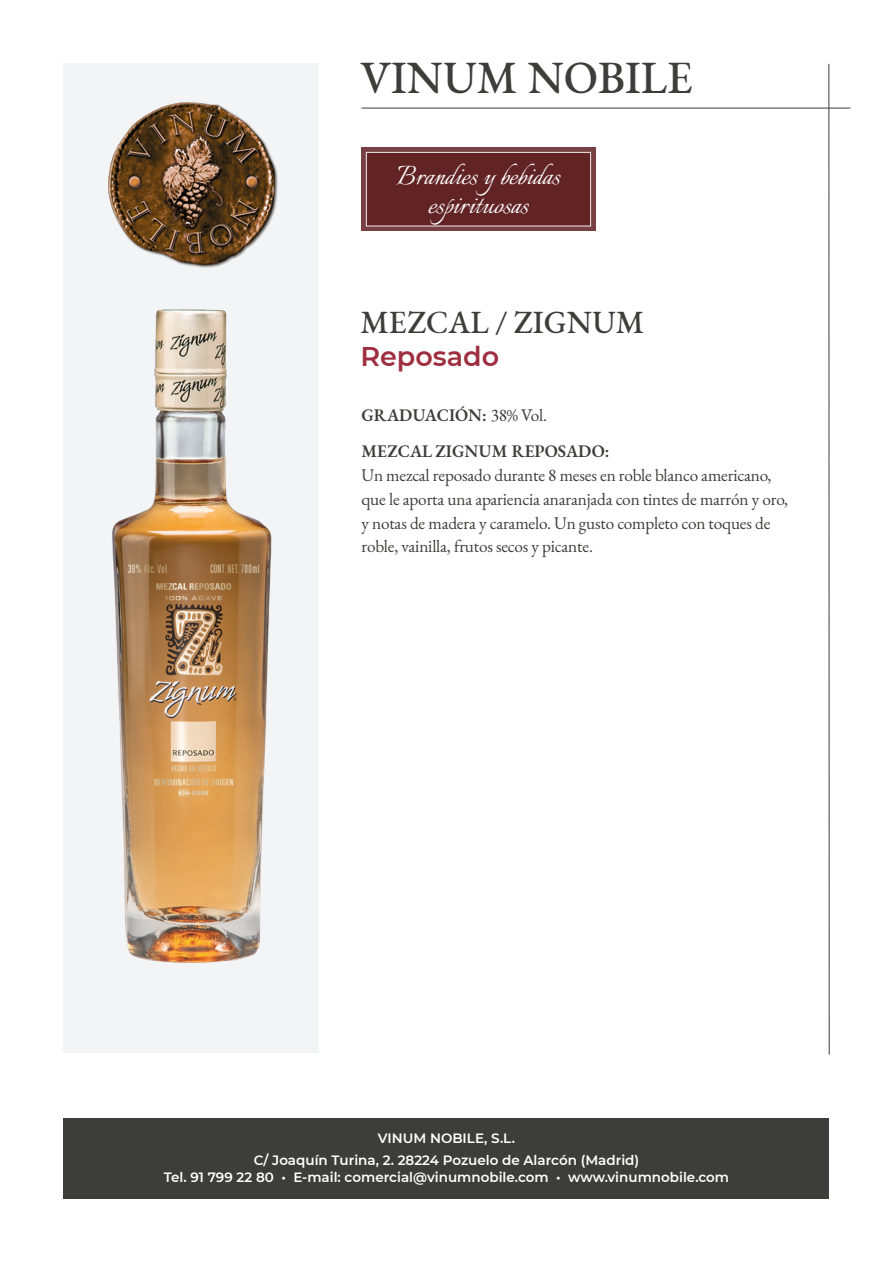
<style>
.page{position:relative;width:893px;height:1263px;background:#fff}
.page>*{position:absolute;margin:0;border:0;box-sizing:border-box;transform-origin:0 0}
.t1{font:500 45px "EB Garamond";color:#3d3d3c}
.t2{font:33.45px "Italianno";color:#fff}
.t3{font:500 31.5px "EB Garamond";color:#3d3d3c}
.t4{font:600 27px "Montserrat";color:#9e2f40}
.t5{font:17.25px/23.7px "EB Garamond";letter-spacing:-.01em;color:#3d3d3c}
.t6{font:600 17.25px "EB Garamond";color:#3d3d3c}
.t7{font:600 13.5px "Montserrat";color:#fff}
.s1{font-weight:400}
</style>
<div class="page">
<div style="left:64px;top:64px;width:255px;height:989px;background:#f3f4f5"></div>
<div style="left:64px;top:1118px;width:765px;height:81px;background:#3d3d3c"></div>
<img style="left:108px;top:102px;width:170px;height:166px">
<hr style="left:829px;top:64px;width:1px;height:990px;background:#3d3d3c">
<hr style="left:361px;top:108px;width:489px;height:1px;background:#3d3d3c">
<img style="left:112px;top:309px;width:160px;height:654px">
<svg style="left:361px;top:147px;width:234px;height:84px;background:#794345"></svg>
<div style="left:366px;top:152px;width:225px;height:75px;background:#5f1e20;border:1px solid #fff"></div>
<p class="t1" style="left:360px;top:49px;width:334px">VINUM NOBILE</p>
<p class="t2" style="left:397px;top:157px;width:165px">Brandies y bebidas</p>
<p class="t2" style="left:428px;top:186px;width:102px">espirituosas</p>
<p class="t3" style="left:360px;top:302px;width:285px">MEZCAL / ZIGNUM</p>
<p class="t4" style="left:360px;top:337px;width:140px">Reposado</p>
<p class="t6" style="left:361px;top:404px;width:187px">GRADUACIÓN: <span class="s1">38% Vol.</span></p>
<p class="t6" style="left:361px;top:440px;width:250px">MEZCAL ZIGNUM REPOSADO:</p>
<p class="t5" style="left:361px;top:463px;width:428px">Un mezcal reposado durante 8 meses en roble blanco americano, que le aporta una apariencia anaranjada con tintes de marrón y oro, y notas de madera y caramelo. Un gusto completo con toques de roble, vainilla, frutos secos y picante.</p>
<p class="t7" style="left:378px;top:1129px;width:139px">VINUM NOBILE, S.L.</p>
<p class="t7" style="left:254px;top:1150px;width:387px">C/ Joaquín Turina, 2. 28224 Pozuelo de Alarcón (Madrid)</p>
<p class="t7" style="left:164px;top:1167px;width:567px">Tel. 91 799 22 80 • E-mail: comercial@vinumnobile.com • www.vinumnobile.com</p>
</div>
